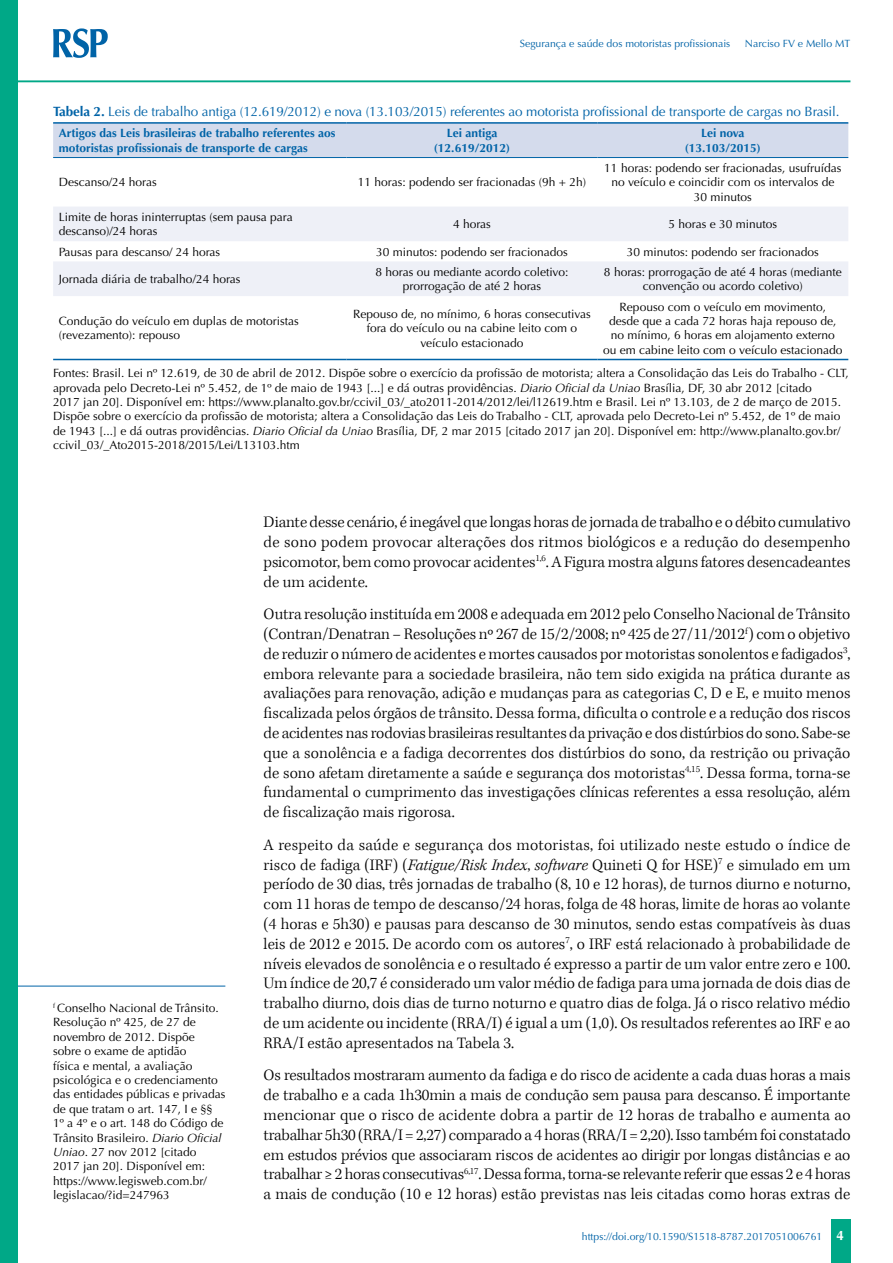
<style>
.page{position:relative;width:893px;height:1263px;background:#fff}
.page>*{position:absolute;margin:0;border:0;box-sizing:border-box;transform-origin:0 0}
.t1{font:300 16.5px/19.8px "Kepler Std";color:#000;text-align:justify}
.t2{font:13.5px "Optima";letter-spacing:-.01em;color:#0063a7}
.t3{font:700 13.5px "Optima";color:#fff}
.t4{font:12px/14.4px "Optima";color:#000;text-align:center}
.t5{font:700 12px/14.4px "Optima";color:#0063a7;text-align:center}
.t6{font:10.5px "Optima";color:#0063a7}
.s1{font-weight:700}
.s2{font-style:italic}
</style>
<div class="page">
<div style="left:831px;top:1220px;width:20px;height:43px;background:#00a887"></div>
<div style="left:0;top:0;width:18px;height:1263px;background:#00a887"></div>
<svg style="left:53px;top:28px;width:55px;height:30px"></svg>
<hr style="left:18px;top:80px;width:832px;height:2px;background:#00a887">
<hr style="left:18px;top:986px;width:207px;height:1px;background:#0063a7">
<div style="left:53px;top:124px;width:795px;height:33px;background:#d4dbec"></div>
<svg style="left:53px;top:358px;width:795px;height:1px"></svg>
<svg style="left:53px;top:207px;width:795px;height:89px;fill:#eef0f7"></svg>
<hr style="left:53px;top:359px;width:294px;height:1px;background:#0063a7">
<hr style="left:347px;top:359px;width:250px;height:1px;background:#0063a7">
<hr style="left:597px;top:359px;width:251px;height:1px;background:#0063a7">
<hr style="left:53px;top:122px;width:294px;height:2px;background:#0063a7">
<hr style="left:347px;top:122px;width:250px;height:2px;background:#0063a7">
<hr style="left:597px;top:122px;width:251px;height:2px;background:#0063a7">
<hr style="left:53px;top:157px;width:294px;height:1px;background:#0063a7">
<hr style="left:347px;top:157px;width:250px;height:1px;background:#0063a7">
<hr style="left:597px;top:157px;width:251px;height:1px;background:#0063a7">
<p class="t6" style="left:520px;top:37px;width:212px">Segurança e saúde dos motoristas profissionais</p>
<p class="t6" style="left:745px;top:37px;width:107px">Narciso FV e Mello MT</p>
<p class="t2" style="left:53px;top:104px;width:788px"><span class="s1">Tabela 2.</span> Leis de trabalho antiga (12.619/2012) e nova (13.103/2015) referentes ao motorista profissional de transporte de cargas no Brasil.</p>
<p class="t5" style="left:59px;top:126px;width:278px;text-align:left">Artigos das Leis brasileiras de trabalho referentes aos motoristas profissionais de transporte de cargas</p>
<p class="t5" style="left:434px;top:126px;width:78px">Lei antiga (12.619/2012)</p>
<p class="t5" style="left:685px;top:126px;width:78px">Lei nova (13.103/2015)</p>
<p class="t4" style="left:59px;top:175px;width:99px">Descanso/24 horas</p>
<p class="t4" style="left:358px;top:175px;width:230px">11 horas: podendo ser fracionadas (9h + 2h)</p>
<p class="t4" style="left:604px;top:161px;width:239px">11 horas: podendo ser fracionadas, usufruídas no veículo e coincidir com os intervalos de<br>30 minutos</p>
<p class="t4" style="left:59px;top:210px;width:235px;text-align:left">Limite de horas ininterruptas (sem pausa para descanso)/24 horas</p>
<p class="t4" style="left:453px;top:217px;width:39px">4 horas</p>
<p class="t4" style="left:669px;top:217px;width:110px">5 horas e 30 minutos</p>
<p class="t4" style="left:59px;top:245px;width:163px">Pausas para descanso/ 24 horas</p>
<p class="t4" style="left:376px;top:245px;width:193px">30 minutos: podendo ser fracionados</p>
<p class="t4" style="left:627px;top:245px;width:193px">30 minutos: podendo ser fracionados</p>
<p class="t4" style="left:59px;top:272px;width:183px">Jornada diária de trabalho/24 horas</p>
<p class="t4" style="left:376px;top:265px;width:194px">8 horas ou mediante acordo coletivo: prorrogação de até 2 horas</p>
<p class="t4" style="left:604px;top:265px;width:239px">8 horas: prorrogação de até 4 horas (mediante convenção ou acordo coletivo)</p>
<p class="t4" style="left:59px;top:314px;width:241px;text-align:left">Condução do veículo em duplas de motoristas (revezamento): repouso</p>
<p class="t4" style="left:353px;top:307px;width:239px">Repouso de, no mínimo, 6 horas consecutivas fora do veículo ou na cabine leito com o veículo estacionado</p>
<p class="t4" style="left:603px;top:299px;width:241px">Repouso com o veículo em movimento, desde que a cada 72 horas haja repouso de, no mínimo, 6 horas em alojamento externo ou em cabine leito com o veículo estacionado</p>
<p class="t4" style="left:53px;top:366px;width:797px;text-align:left">Fontes: Brasil. Lei nº 12.619, de 30 de abril de 2012. Dispõe sobre o exercício da profissão de motorista; altera a Consolidação das Leis do Trabalho - CLT, aprovada pelo Decreto-Lei nº 5.452, de 1º de maio de 1943 [...] e dá outras providências. <span class="s2">Diario Oficial da Uniao</span> Brasília, DF, 30 abr 2012 [citado<br>2017 jan 20]. Disponível em: https://www.planalto.gov.br/ccivil_03/_ato2011-2014/2012/lei/l12619.htm e Brasil. Lei nº 13.103, de 2 de março de 2015.<br>Dispõe sobre o exercício da profissão de motorista; altera a Consolidação das Leis do Trabalho - CLT, aprovada pelo Decreto-Lei nº 5.452, de 1º de maio de 1943 [...] e dá outras providências. <span class="s2">Diario Oficial da Uniao</span> Brasília, DF, 2 mar 2015 [citado 2017 jan 20]. Disponível em: http://www.planalto.gov.br/ ccivil_03/_Ato2015-2018/2015/Lei/L13103.htm</p>
<p class="t4" style="left:53px;top:1001px;width:174px;text-align:left"><sup>f</sup> Conselho Nacional de Trânsito.<br>Resolução nº 425, de 27 de novembro de 2012. Dispõe sobre o exame de aptidão<br>física e mental, a avaliação psicológica e o credenciamento das entidades públicas e privadas de que tratam o art. 147, I e §§<br>1º a 4º e o art. 148 do Código de<br>Trânsito Brasileiro. <span class="s2">Diario Oficial<br>Uniao</span>. 27 nov 2012 [citado<br>2017 jan 20]. Disponível em: https://www.legisweb.com.br/ legislacao/?id=247963</p>
<p class="t1" style="left:264px;top:513px;width:588px">Diante desse cenário, é inegável que longas horas de jornada de trabalho e o débito cumulativo de sono podem provocar alterações dos ritmos biológicos e a redução do desempenho psicomotor, bem como provocar acidentes<sup>1,6</sup>. A Figura mostra alguns fatores desencadeantes de um acidente.</p>
<p class="t1" style="left:264px;top:605px;width:588px">Outra resolução instituída em 2008 e adequada em 2012 pelo Conselho Nacional de Trânsito (Contran/Denatran – Resoluções nº 267 de 15/2/2008; nº 425 de 27/11/2012<sup>f</sup>) com o objetivo de reduzir o número de acidentes e mortes causados por motoristas sonolentos e fadigados<sup>3</sup>, embora relevante para a sociedade brasileira, não tem sido exigida na prática durante as avaliações para renovação, adição e mudanças para as categorias C, D e E, e muito menos fiscalizada pelos órgãos de trânsito. Dessa forma, dificulta o controle e a redução dos riscos de acidentes nas rodovias brasileiras resultantes da privação e dos distúrbios do sono. Sabe-se que a sonolência e a fadiga decorrentes dos distúrbios do sono, da restrição ou privação de sono afetam diretamente a saúde e segurança dos motoristas<sup>4,15</sup>. Dessa forma, torna-se fundamental o cumprimento das investigações clínicas referentes a essa resolução, além de fiscalização mais rigorosa.</p>
<p class="t1" style="left:264px;top:835px;width:588px">A respeito da saúde e segurança dos motoristas, foi utilizado neste estudo o índice de risco de fadiga (IRF) (<span class="s2">Fatigue/Risk Index</span>, <span class="s2">software</span> Quineti Q for HSE)<sup>7</sup> e simulado em um período de 30 dias, três jornadas de trabalho (8, 10 e 12 horas), de turnos diurno e noturno, com 11 horas de tempo de descanso/24 horas, folga de 48 horas, limite de horas ao volante (4 horas e 5h30) e pausas para descanso de 30 minutos, sendo estas compatíveis às duas leis de 2012 e 2015. De acordo com os autores<sup>7</sup>, o IRF está relacionado à probabilidade de níveis elevados de sonolência e o resultado é expresso a partir de um valor entre zero e 100.<br>Um índice de 20,7 é considerado um valor médio de fadiga para uma jornada de dois dias de trabalho diurno, dois dias de turno noturno e quatro dias de folga. Já o risco relativo médio de um acidente ou incidente (RRA/I) é igual a um (1,0). Os resultados referentes ao IRF e ao RRA/I estão apresentados na Tabela 3.</p>
<p class="t1" style="left:264px;top:1066px;width:588px">Os resultados mostraram aumento da fadiga e do risco de acidente a cada duas horas a mais de trabalho e a cada 1h30min a mais de condução sem pausa para descanso. É importante mencionar que o risco de acidente dobra a partir de 12 horas de trabalho e aumenta ao trabalhar 5h30 (RRA/I = 2,27) comparado a 4 horas (RRA/I = 2,20). Isso também foi constatado em estudos prévios que associaram riscos de acidentes ao dirigir por longas distâncias e ao trabalhar ≥ 2 horas consecutivas<sup>6,17</sup>. Dessa forma, torna-se relevante referir que essas 2 e 4 horas a mais de condução (10 e 12 horas) estão previstas nas leis citadas como horas extras de</p>
<p class="t6" style="left:582px;top:1230px;width:242px">https://doi.org/10.1590/S1518-8787.2017051006761</p>
<p class="t3" style="left:836px;top:1227px;width:9px">4</p>
</div>
